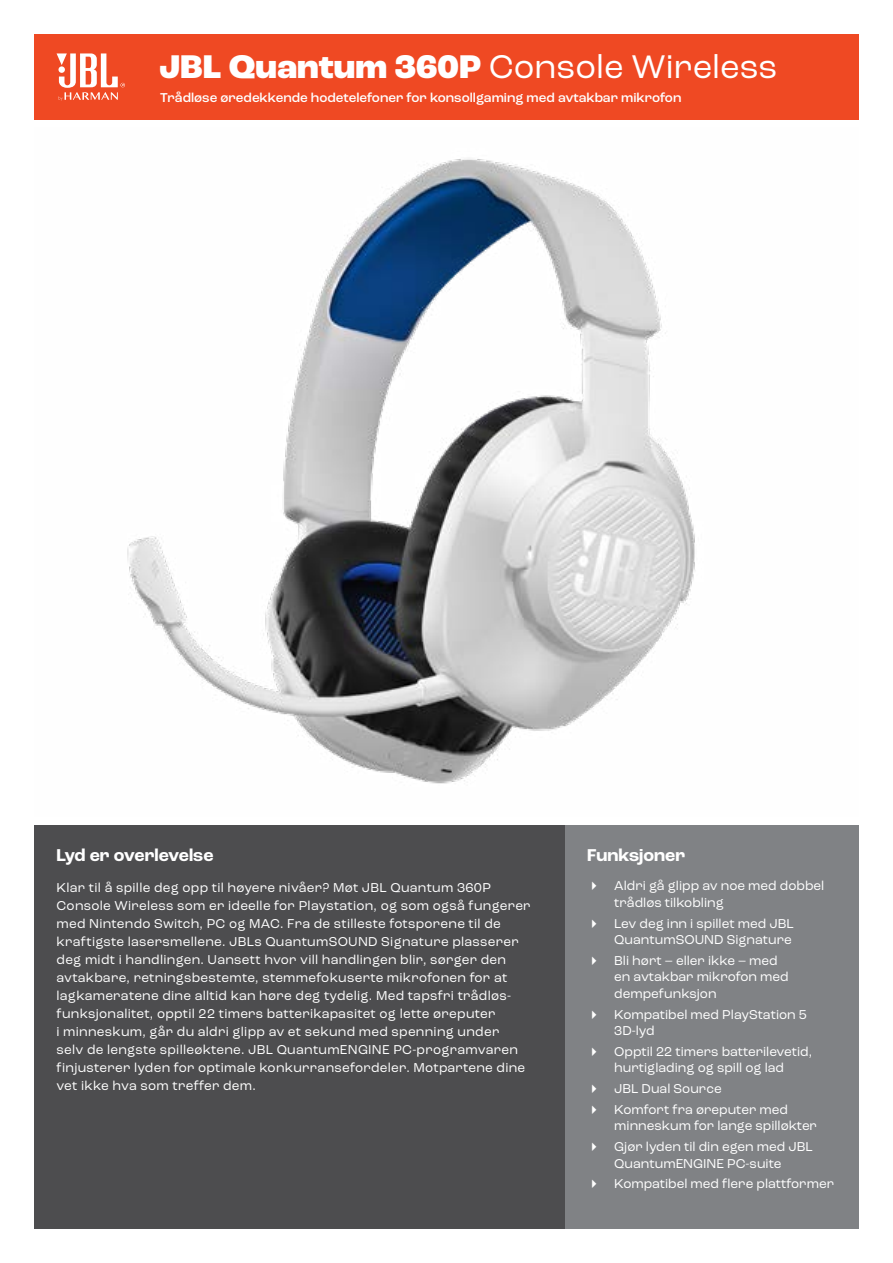
<style>
.page{position:relative;width:893px;height:1263px;background:#fff}
.page>*{position:absolute;margin:0;border:0;box-sizing:border-box;transform-origin:0 0}
.t1{font:34.5px "Roc Grotesk";color:#fff}
.t2{font:700 18px "Roc Grotesk";color:#fff}
.t3{font:13.5px/18px "Roc Grotesk";letter-spacing:.02em;color:#fff}
.t4{font:13.5px/16.5px "Roc Grotesk";color:#fff}
.t5{font:500 13.5px "Roc Grotesk";color:#fff}
.s1{font-weight:800}
</style>
<div class="page">
<img style="left:127px;top:159px;width:568px;height:625px">
<div style="left:565px;top:825px;width:294px;height:404px;background:#808285"></div>
<div style="left:34px;top:825px;width:531px;height:404px;background:#4d4d4f"></div>
<div style="left:34px;top:34px;width:825px;height:85px;background:#ef4923"></div>
<svg style="left:57px;top:53px;width:68px;height:48px"></svg>
<h1 class="t1" style="left:159px;top:46px;width:620px"><span class="s1">JBL Quantum 360P</span> Console Wireless</h1>
<p class="t5" style="left:160px;top:89px;width:523px">Trådløse øredekkende hodetelefoner for konsollgaming med avtakbar mikrofon</p>
<h2 class="t2" style="left:57px;top:844px;width:158px">Lyd er overlevelse</h2>
<p class="t3" style="left:57px;top:878px;width:476px">Klar til å spille deg opp til høyere nivåer? Møt JBL Quantum 360P Console Wireless som er ideelle for Playstation, og som også fungerer med Nintendo Switch, PC og MAC. Fra de stilleste fotsporene til de kraftigste lasersmellene. JBLs QuantumSOUND Signature plasserer deg midt i handlingen. Uansett hvor vill handlingen blir, sørger den avtakbare, retningsbestemte, stemmefokuserte mikrofonen for at lagkameratene dine alltid kan høre deg tydelig. Med tapsfri trådløs&shy;funksjonalitet, opptil 22 timers batterikapasitet og lette øreputer<br>i minneskum, går du aldri glipp av et sekund med spenning under<br>selv de lengste spilleøktene. JBL QuantumENGINE PC-programvaren finjusterer lyden for optimale konkurransefordeler. Motpartene dine vet ikke hva som treffer dem.</p>
<h2 class="t2" style="left:587px;top:844px;width:99px">Funksjoner</h2>
<p class="t4" style="left:614px;top:878px;width:212px">Aldri gå glipp av noe med dobbel trådløs tilkobling</p>
<p class="t4" style="left:614px;top:915px;width:181px">Lev deg inn i spillet med JBL<br>QuantumSOUND Signature</p>
<p class="t4" style="left:614px;top:952px;width:176px">Bli hørt – eller ikke – med en avtakbar mikrofon med dempefunksjon</p>
<p class="t4" style="left:614px;top:1006px;width:194px">Kompatibel med PlayStation 5<br>3D-lyd</p>
<p class="t4" style="left:614px;top:1043px;width:199px">Opptil 22 timers batterilevetid, hurtiglading og spill og lad</p>
<p class="t4" style="left:614px;top:1078px;width:175px;line-height:20.7px">JBL Dual Source<br>Komfort fra øreputer med</p>
<p class="t4" style="left:614px;top:1116px;width:204px;line-height:20.7px">minneskum for lange spilløkter<br>Gjør lyden til din egen med JBL</p>
<p class="t4" style="left:614px;top:1153px;width:221px;line-height:20.7px">QuantumENGINE PC-suite<br>Kompatibel med flere plattformer</p>
</div>
